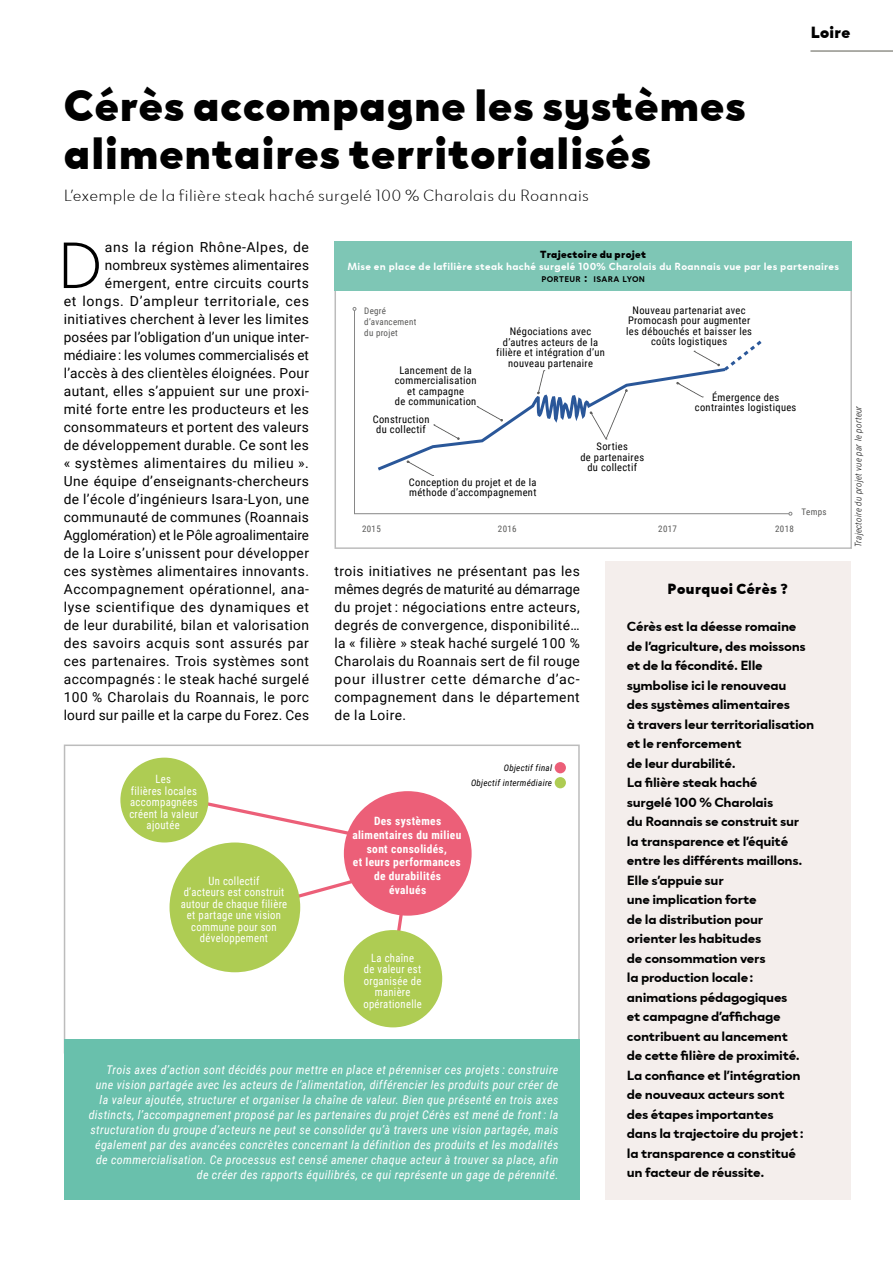
<style>
.page{position:relative;width:893px;height:1263px;background:#fff}
.page>*{position:absolute;margin:0;border:0;box-sizing:border-box;transform-origin:0 0}
.t1{font:300 66.3px "TRY Clother";color:#000}
.t2{font:900 45px/48px "TRY Clother";letter-spacing:.02em;color:#000}
.t3{font:300 16.5px "TRY Clother";letter-spacing:.02em;color:#000}
.t4{font:900 16.5px "TRY Clother";letter-spacing:.02em;color:#000}
.t5{font:900 15px "TRY Clother";letter-spacing:.03em;color:#000}
.t6{font:13.8px/18px "Roboto";letter-spacing:.03em;color:#000;text-align:right}
.t7{font:700 13.5px/19.5px "TRY Clother";letter-spacing:-.02em;color:#000;scale:1.05 1}
.t8{font:italic 12px/15px "Roboto Condensed";letter-spacing:.03em;color:#fff;text-align:right}
.t9{font:11.4px/11.4px "Roboto Condensed";letter-spacing:.03em;color:#fff;text-align:center;scale:.93 1}
.t10{font:700 11.4px/13.8px "Roboto Condensed";letter-spacing:.03em;color:#fff;text-align:center}
.t11{font:10.5px/10.5px "Roboto Condensed";letter-spacing:.03em;color:#000;text-align:center}
.t12{font:700 10.5px "TRY Clother";letter-spacing:.03em;color:#fff}
.t13{font:900 10.5px "TRY Clother";letter-spacing:.03em;color:#000}
.t14{font:9px/10.8px "Roboto Condensed";letter-spacing:.03em;color:#575756}
.t15{font:italic 300 9px "Roboto Condensed";letter-spacing:.03em;color:#000}
.t16{font:italic 9px/15px "Roboto Condensed";letter-spacing:.03em;color:#000;text-align:right}
.t17{font:700 8.4px "TRY Clother";letter-spacing:.045em;color:#000}
.s1{font-size:12px}
</style>
<div class="page">
<hr style="left:810px;top:51px;width:83px;height:1px;background:#5b5b51">
<div style="left:605px;top:561px;width:245px;height:638px;background:#f4eeec"></div>
<div style="left:64px;top:744px;width:516px;height:309px;background:#fff;border:2px solid #bcbcbc"></div>
<div style="left:64px;top:1040px;width:516px;height:160px;background:#69c0ac"></div>
<div style="left:334px;top:247px;width:518px;height:302px;background:#fff;border:2px solid #bcbcbc"></div>
<div style="left:334px;top:241px;width:518px;height:50px;background:#7ec6b5"></div>
<svg style="left:354px;top:311px;width:436px;height:203px"></svg>
<svg style="left:374px;top:338px;width:391px;height:138px"></svg>
<div style="left:555px;top:762px;width:11px;height:11px;background:#ec5f78;border-radius:50%"></div>
<div style="left:555px;top:777px;width:11px;height:11px;background:#aecc53;border-radius:50%"></div>
<svg style="left:171px;top:793px;width:219px;height:53px"></svg>
<svg style="left:259px;top:867px;width:151px;height:101px"></svg>
<div style="left:344px;top:791px;width:128px;height:125px;background:#ec5f78;border-radius:50%"></div>
<div style="left:344px;top:930px;width:98px;height:97px;background:#aecc53;border-radius:50%"></div>
<div style="left:170px;top:842px;width:130px;height:130px;background:#aecc53;border-radius:50%"></div>
<div style="left:120px;top:758px;width:88px;height:84px;background:#aecc53;border-radius:50%"></div>
<h2 class="t2" style="left:64px;top:82px;width:683px">Cérès accompagne les systèmes alimentaires territorialisés</h2>
<p class="t3" style="left:64px;top:182px;width:526px">L’exemple de la filière steak haché surgelé 100 % Charolais du Roannais</p>
<p class="t4" style="left:811px;top:23px;width:41px">Loire</p>
<p class="t6" style="left:64px;top:238px;width:247px">ans la région Rhône-Alpes, de nombreux systèmes alimentaires émergent, entre circuits courts<br>et longs. D’ampleur territoriale, ces initiatives cherchent à lever les limites posées par l’obligation d’un unique inter&shy;médiaire : les volumes commercialisés et l’accès à des clientèles éloignées. Pour autant, elles s’appuient sur une proxi&shy;mité forte entre les producteurs et les consommateurs et portent des valeurs de développement durable. Ce sont les « systèmes alimentaires du milieu ».<br>Une équipe d’enseignants-chercheurs de l’école d’ingénieurs Isara-Lyon, une communauté de communes (Roannais Agglomération) et le Pôle agroalimentaire de la Loire s’unissent pour développer ces systèmes alimentaires innovants.<br>Accompagnement opérationnel, ana&shy;lyse scientifique des dynamiques et de leur durabilité, bilan et valorisation des savoirs acquis sont assurés par ces partenaires. Trois systèmes sont accompagnés : le steak haché surgelé 100 % Charolais du Roannais, le porc lourd sur paille et la carpe du Forez. Ces</p>
<h1 class="t1" style="left:56px;top:214px;width:48px">D</h1>
<p class="t13" style="left:540px;top:248px;width:107px">Trajectoire du projet</p>
<p class="t12" style="left:347px;top:260px;width:493px">Mise en place de lafilière steak haché surgelé 100% Charolais du Roannais vue par les partenaires</p>
<p class="t17" style="left:541px;top:274px;width:105px">PORTEUR <span class="s1">:</span> ISARA LYON</p>
<p class="t14" style="left:364px;top:305px;width:54px">Degré d’avancement du projet</p>
<p class="t11" style="left:626px;top:304px;width:127px">Nouveau partenariat avec<br>Promocash pour augmenter les débouchés et baisser les coûts logistiques</p>
<p class="t11" style="left:496px;top:326px;width:110px">Négociations avec d’autres acteurs de la filière et intégration d’un nouveau partenaire</p>
<p class="t11" style="left:395px;top:364px;width:83px">Lancement de la commercialisation et campagne<br>de communication</p>
<p class="t11" style="left:695px;top:391px;width:103px">Émergence des contraintes logistiques</p>
<p class="t11" style="left:373px;top:414px;width:58px">Construction du collectif</p>
<p class="t11" style="left:580px;top:441px;width:65px">Sorties<br>de partenaires du collectif</p>
<p class="t11" style="left:409px;top:476px;width:129px;text-align:left">Conception du projet et de la méthode d’accompagnement</p>
<p class="t14" style="left:801px;top:506px;width:27px">Temps</p>
<p class="t14" style="left:362px;top:523px;width:20px">2015</p>
<p class="t14" style="left:498px;top:523px;width:20px">2016</p>
<p class="t14" style="left:658px;top:523px;width:20px">2017</p>
<p class="t14" style="left:775px;top:523px;width:20px">2018</p>
<p class="t6" style="left:334px;top:562px;width:247px;text-align:justify">trois initiatives ne présentant pas les mêmes degrés de maturité au démarrage du projet : négociations entre acteurs, degrés de convergence, disponibilité… la « filière » steak haché surgelé 100 % Charolais du Roannais sert de fil rouge pour illustrer cette démarche d’ac&shy;compagnement dans le département de la Loire.</p>
<p class="t5" style="left:668px;top:580px;width:122px">Pourquoi Cérès ?</p>
<p class="t7" style="left:627px;top:617px;width:180px">Cérès est la déesse romaine de l’agriculture, des moissons et de la fécondité. Elle symbolise ici le renouveau<br>des systèmes alimentaires<br>à travers leur territorialisation et le renforcement<br>de leur durabilité.<br>La filière steak haché<br>surgelé 100 % Charolais<br>du Roannais se construit sur la transparence et l’équité entre les différents maillons.<br>Elle s’appuie sur<br>une implication forte<br>de la distribution pour orienter les habitudes<br>de consommation vers<br>la production locale: animations pédagogiques<br>et campagne d’affichage contribuent au lancement<br>de cette filière de proximité.<br>La confiance et l’intégration de nouveaux acteurs sont<br>des étapes importantes<br>dans la trajectoire du projet: la transparence a constitué un facteur de réussite.</p>
<p class="t16" style="left:471px;top:760px;width:83px">Objectif final<br>Objectif intermédiaire</p>
<p class="t9" style="left:129px;top:773px;width:76px">Les<br>filières locales accompagnées créent la valeur ajoutée</p>
<p class="t10" style="left:352px;top:814px;width:111px">Des systèmes alimentaires du milieu sont consolidés,<br>et leurs performances de durabilités<br>évalués</p>
<p class="t9" style="left:181px;top:874px;width:116px">Un collectif<br>d’acteurs est construit autour de chaque filière et partage une vision commune pour son développement</p>
<p class="t9" style="left:363px;top:952px;width:64px">La chaîne<br>de valeur est organisée de manière opérationelle</p>
<p class="t8" style="left:89px;top:1061px;width:471px">Trois axes d’action sont décidés pour mettre en place et pérenniser ces projets : construire une vision partagée avec les acteurs de l’alimentation, différencier les produits pour créer de la valeur ajoutée, structurer et organiser la chaîne de valeur. Bien que présenté en trois axes distincts, l’accompagnement proposé par les partenaires du projet Cérès est mené de front : la structuration du groupe d’acteurs ne peut se consolider qu’à travers une vision partagée, mais également par des avancées concrètes concernant la définition des produits et les modalités de commercialisation. Ce processus est censé amener chaque acteur à trouver sa place, afin de créer des rapports équilibrés, ce qui représente un gage de pérennité.</p>
<p class="t15" style="left:852px;top:547px;width:143px;rotate:-90deg">Trajectoire du projet vue par le porteur</p>
</div>
